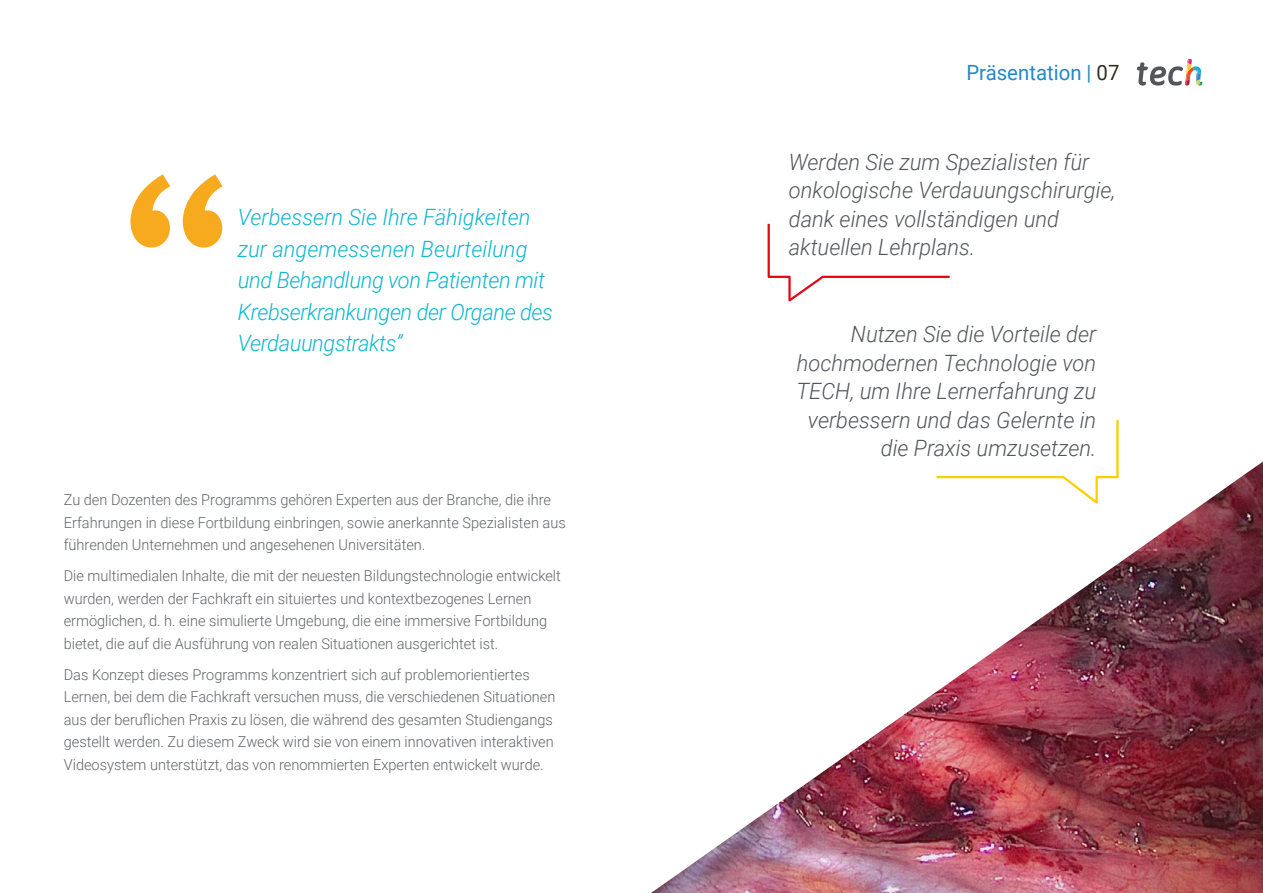
<style>
.page{position:relative;width:1263px;height:893px;background:#fff}
.page>*{position:absolute;margin:0;border:0;box-sizing:border-box;transform-origin:0 0}
.t1{font:italic 300 22.5px/28.5px "Roboto";color:#52555b;text-align:right}
.t2{font:italic 300 22.5px/31.5px "Roboto";letter-spacing:-.02em;color:#0fb6cf}
.t3{font:21px "Roboto";color:#2488c9}
.t4{font:300 15px/22.5px "Roboto";color:#61646a}
.s1{color:#312e20}
</style>
<div class="page">
<svg style="left:130px;top:174px;width:93px;height:74px"></svg>
<svg style="left:1116px;top:419px;width:3px;height:42px"></svg>
<img style="left:651px;top:461px;width:612px;height:432px">
<svg style="left:767px;top:223px;width:183px;height:79px"></svg>
<svg style="left:1137px;top:59px;width:65px;height:27px"></svg>
<h1 class="t2" style="left:238px;top:201px;width:317px">Verbessern Sie Ihre Fähigkeiten zur angemessenen Beurteilung und Behandlung von Patienten mit<br>Krebserkrankungen der Organe des<br>Verdauungstrakts”</h1>
<p class="t4" style="left:64px;top:488px;width:503px">Zu den Dozenten des Programms gehören Experten aus der Branche, die ihre<br>Erfahrungen in diese Fortbildung einbringen, sowie anerkannte Spezialisten aus führenden Unternehmen und angesehenen Universitäten.</p>
<p class="t4" style="left:64px;top:564px;width:498px">Die multimedialen Inhalte, die mit der neuesten Bildungstechnologie entwickelt wurden, werden der Fachkraft ein situiertes und kontextbezogenes Lernen ermöglichen, d. h. eine simulierte Umgebung, die eine immersive Fortbildung bietet, die auf die Ausführung von realen Situationen ausgerichtet ist.</p>
<p class="t4" style="left:64px;top:662px;width:493px">Das Konzept dieses Programms konzentriert sich auf problemorientiertes Lernen, bei dem die Fachkraft versuchen muss, die verschiedenen Situationen aus der beruflichen Praxis zu lösen, die während des gesamten Studiengangs gestellt werden. Zu diesem Zweck wird sie von einem innovativen interaktiven Videosystem unterstützt, das von renommierten Experten entwickelt wurde.</p>
<h2 class="t3" style="left:966px;top:57px;width:155px">Präsentation | <span class="s1">07</span></h2>
<h1 class="t1" style="left:789px;top:147px;width:328px;text-align:left">Werden Sie zum Spezialisten für onkologische Verdauungschirurgie, dank eines vollständigen und aktuellen Lehrplans.</h1>
<h1 class="t1" style="left:796px;top:319px;width:301px">Nutzen Sie die Vorteile der hochmodernen Technologie von<br>TECH, um Ihre Lernerfahrung zu verbessern und das Gelernte in die Praxis umzusetzen.</h1>
</div>
